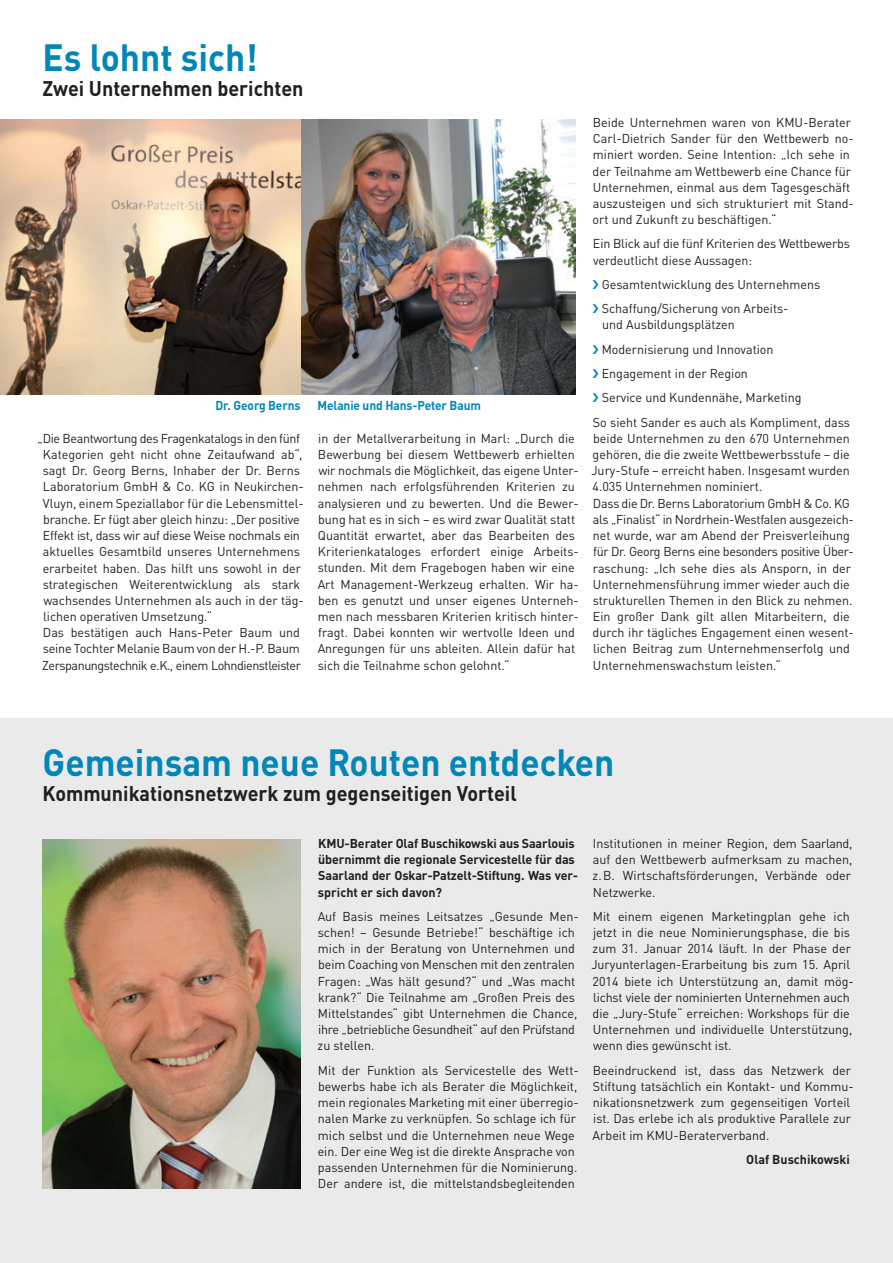
<style>
.page{position:relative;width:893px;height:1263px;background:#fff}
.page>*{position:absolute;margin:0;border:0;box-sizing:border-box;transform-origin:0 0}
.t1{font:700 37.5px "DINOT";color:#0087b8;scale:.94 1}
.t2{font:700 21px "DINOT";color:#231f20;scale:.94 1}
.t3{font:12.75px/16.2px "DINOT";color:#231f20}
.t4{font:700 12.75px/16.2px "DINOT";letter-spacing:-.01em;color:#231f20}
.t5{font:700 12.75px "DINOT";letter-spacing:-.01em;color:#0087b8;scale:.94 1}
</style>
<div class="page">
<div style="left:0;top:718px;width:893px;height:545px;background:#eaeaeb"></div>
<img style="left:43px;top:840px;width:257px;height:348px">
<img style="left:0;top:119px;width:575px;height:276px">
<h1 class="t1" style="left:43px;top:33px;width:230px">Es lohnt sich!</h1>
<h2 class="t2" style="left:43px;top:75px;width:279px">Zwei Unternehmen berichten</h2>
<p class="t5" style="left:215px;top:397px;width:92px">Dr. Georg Berns</p>
<p class="t5" style="left:317px;top:397px;width:175px">Melanie und Hans-Peter Baum</p>
<p class="t3" style="left:42px;top:430px;width:263px;text-indent:-5px">„Die Beantwortung des Fragenkatalogs in den fünf Kategorien geht nicht ohne Zeitaufwand ab“, sagt Dr. Georg Berns, Inhaber der Dr. Berns Laboratorium GmbH &amp; Co. KG in Neukirchen-- Vluyn, einem Speziallabor für die Lebensmittel&shy;branche. Er fügt aber gleich hinzu: „Der positive Effekt ist, dass wir auf diese Weise nochmals ein aktuelles Gesamtbild unseres Unternehmens erarbeitet haben. Das hilft uns sowohl in der strategischen Weiterentwicklung als stark wachsendes Unternehmen als auch in der täg&shy;lichen operativen Umsetzung.“<br>Das bestätigen auch Hans-Peter Baum und seine Tochter Melanie Baum von der H.-P. Baum Zerspanungstechnik e.K., einem Lohndienstleister</p>
<p class="t3" style="left:318px;top:430px;width:263px">in der Metallverarbeitung in Marl: „Durch die Bewerbung bei diesem Wettbewerb erhielten wir nochmals die Möglichkeit, das eigene Unter&shy;nehmen nach erfolgsführenden Kriterien zu analysieren und zu bewerten. Und die Bewer&shy;bung hat es in sich – es wird zwar Qualität statt Quantität erwartet, aber das Bearbeiten des Kriterienkataloges erfordert einige Arbeits&shy;stunden. Mit dem Fragebogen haben wir eine Art Management-Werkzeug erhalten. Wir ha&shy;ben es genutzt und unser eigenes Unterneh&shy;men nach messbaren Kriterien kritisch hinter&shy;fragt. Dabei konnten wir wertvolle Ideen und Anregungen für uns ableiten. Allein dafür hat sich die Teilnahme schon gelohnt.“</p>
<p class="t3" style="left:593px;top:114px;width:263px">Beide Unternehmen waren von KMU-Berater Carl-Dietrich Sander für den Wettbewerb no&shy;miniert worden. Seine Intention: „Ich sehe in der Teilnahme am Wettbewerb eine Chance für Unternehmen, einmal aus dem Tagesgeschäft auszusteigen und sich strukturiert mit Stand&shy;ort und Zukunft zu beschäftigen.“</p>
<p class="t3" style="left:593px;top:235px;width:259px">Ein Blick auf die fünf Kriterien des Wettbewerbs verdeutlicht diese Aussagen:</p>
<p class="t3" style="left:602px;top:272px;width:220px;line-height:24.3px">Gesamtentwicklung des Unternehmens<br>Schaffung/Sicherung von Arbeits-</p>
<p class="t3" style="left:602px;top:316px;width:134px">und Ausbildungsplätzen</p>
<p class="t3" style="left:602px;top:341px;width:173px">Modernisierung und Innovation</p>
<p class="t3" style="left:602px;top:365px;width:148px">Engagement in der Region</p>
<p class="t3" style="left:602px;top:389px;width:201px">Service und Kundennähe, Marketing</p>
<p class="t3" style="left:593px;top:414px;width:259px">So sieht Sander es auch als Kompliment, dass</p>
<p class="t3" style="left:591px;top:430px;width:264px">beide Unternehmen zu den 670 Unternehmen gehören, die die zweite Wettbewerbsstufe – die Jury-Stufe – erreicht haben. Insgesamt wurden 4.035 Unternehmen nominiert.<br>Dass die Dr. Berns Laboratorium GmbH &amp; Co. KG als „Finalist“ in Nordrhein-Westfalen ausgezeich&shy;net wurde, war am Abend der Preisverleihung für Dr. Georg Berns eine besonders positive Über&shy;raschung: „Ich sehe dies als Ansporn, in der Unternehmensführung immer wieder auch die strukturellen Themen in den Blick zu nehmen.<br>Ein großer Dank gilt allen Mitarbeitern, die durch ihr tägliches Engagement einen wesent&shy;lichen Beitrag zum Unternehmenserfolg und Unternehmenswachstum leisten.“</p>
<h1 class="t1" style="left:43px;top:738px;width:610px">Gemeinsam neue Routen entdecken</h1>
<h2 class="t2" style="left:43px;top:780px;width:506px">Kommunikationsnetzwerk zum gegenseitigen Vorteil</h2>
<p class="t4" style="left:318px;top:835px;width:260px">KMU-Berater Olaf Buschikowski aus Saarlouis übernimmt die regionale Servicestelle für das Saarland der Oskar-Patzelt-Stiftung. Was ver&shy;spricht er sich davon?</p>
<p class="t3" style="left:318px;top:908px;width:263px">Auf Basis meines Leitsatzes „Gesunde Men&shy;schen! – Gesunde Betriebe!“ beschäftige ich mich in der Beratung von Unternehmen und beim Coaching von Menschen mit den zentralen Fragen: „Was hält gesund?“ und „Was macht krank?“ Die Teilnahme am „Großen Preis des Mittelstandes“ gibt Unternehmen die Chance, ihre „betriebliche Gesundheit“ auf den Prüfstand zu stellen.</p>
<p class="t3" style="left:318px;top:1062px;width:263px">Mit der Funktion als Servicestelle des Wett&shy;bewerbs habe ich als Berater die Möglichkeit, mein regionales Marketing mit einer überregio&shy;nalen Marke zu verknüpfen. So schlage ich für mich selbst und die Unternehmen neue Wege ein. Der eine Weg ist die direkte Ansprache von passenden Unternehmen für die Nominierung.<br>Der andere ist, die mittelstandsbegleitenden</p>
<p class="t3" style="left:593px;top:835px;width:261px;text-align:justify">Institutionen in meiner Region, dem Saarland, auf den Wettbewerb aufmerksam zu machen, z.B. Wirtschaftsförderungen, Verbände oder Netzwerke.</p>
<p class="t3" style="left:591px;top:908px;width:264px">Mit einem eigenen Marketingplan gehe ich jetzt in die neue Nominierungsphase, die bis zum 31. Januar 2014 läuft. In der Phase der Juryunterlagen-Erarbeitung bis zum 15. April 2014 biete ich Unterstützung an, damit mög&shy;lichst viele der nominierten Unternehmen auch die „Jury-Stufe“ erreichen: Workshops für die Unternehmen und individuelle Unterstützung, wenn dies gewünscht ist.</p>
<p class="t3" style="left:593px;top:1062px;width:263px">Beeindruckend ist, dass das Netzwerk der Stiftung tatsächlich ein Kontakt- und Kommu&shy;nikationsnetzwerk zum gegenseitigen Vorteil ist. Das erlebe ich als produktive Parallele zur Arbeit im KMU-Beraterverband.</p>
<p class="t4" style="left:746px;top:1151px;width:105px">Olaf Buschikowski</p>
</div>
